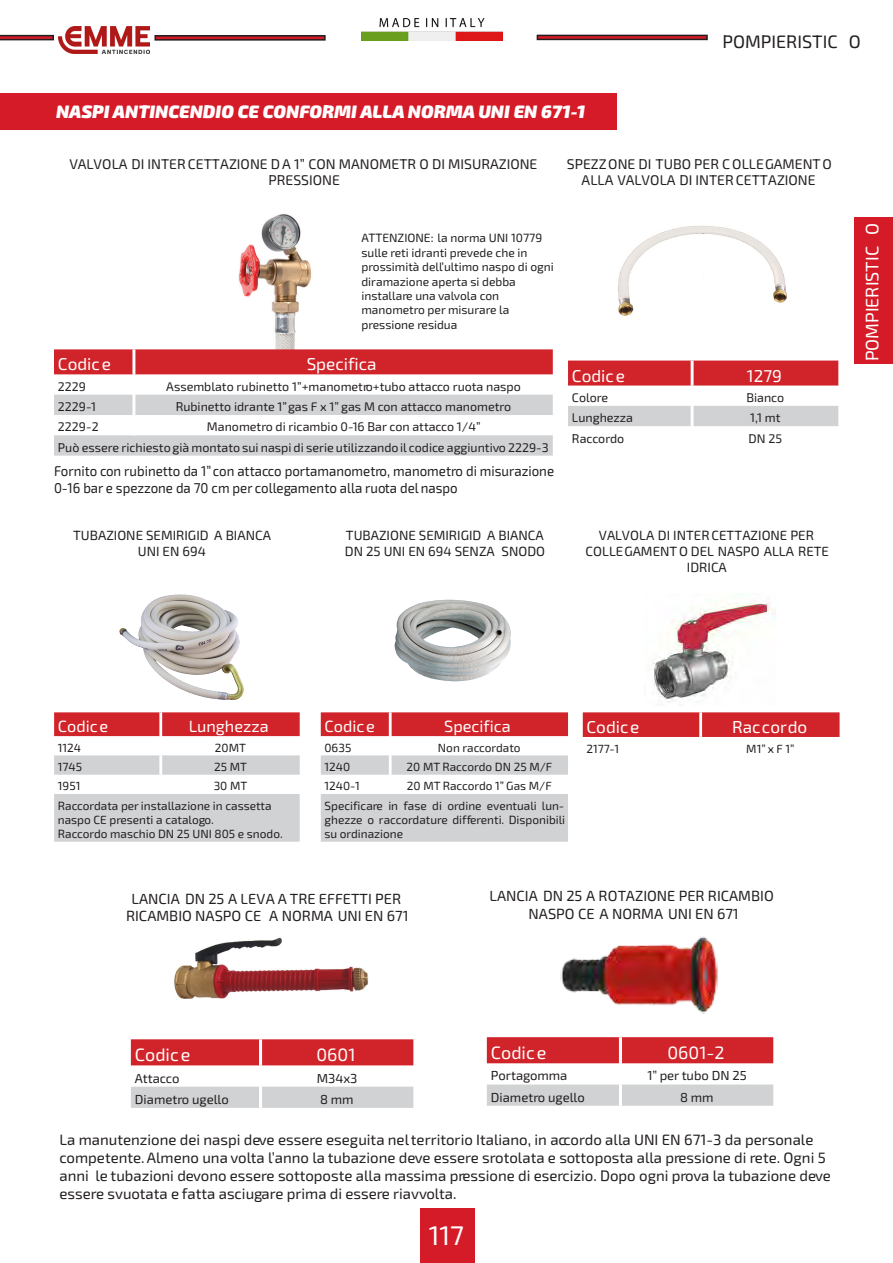
<style>
.page{position:relative;width:893px;height:1263px;background:#fff}
.page>*{position:absolute;margin:0;border:0;box-sizing:border-box;transform-origin:0 0}
.t1{font:27px "Exo 2";color:#fff}
.t2{font:italic 900 18px "Exo 2";color:#fff}
.t3{font:18px "Exo 2";color:#231f20}
.t4{font:18px "Exo 2";color:#fff}
.t5{font:17.85px "Exo 2";color:#fffefc}
.t6{font:17.1px "Exo 2";color:#fffefc}
.t7{font:16.35px "Exo 2";color:#fffefc}
.t8{font:15px/18px "Exo 2";color:#231f20}
.t9{font:14.7px/17.5px "Exo 2";color:#231f20;text-align:center}
.t10{font:14.25px/17.1px "Exo 2";color:#231f20;scale:.93 1}
.t11{font:13.95px/16.8px "Exo 2";color:#231f20;text-align:center}
.t12{font:13.35px/16px "Exo 2";color:#231f20;text-align:center}
.t13{font:13.05px "Exo 2";color:#231f20}
.t14{font:12.45px/20.2px "Exo 2";color:#231f20}
.t15{font:12px/14.4px "Exo 2";color:#231f20}
.t16{font:11.85px/19.4px "Exo 2";color:#231f20}
</style>
<div class="page">
<div style="left:420px;top:1209px;width:55px;height:54px;background:#d51b28"></div>
<div style="left:537px;top:35px;width:171px;height:5px;border:2px solid #231f20"></div>
<div style="left:154px;top:35px;width:172px;height:6px;border:2px solid #231f20"></div>
<svg style="left:0;top:35px;width:54px;height:5px"></svg>
<img style="left:361px;top:19px;width:142px;height:22px">
<img style="left:59px;top:27px;width:91px;height:26px">
<div style="left:854px;top:217px;width:39px;height:147px;background:#d51b28"></div>
<div style="left:0;top:94px;width:617px;height:36px;background:#d51b28"></div>
<img style="left:618px;top:226px;width:169px;height:90px">
<img style="left:142px;top:594px;width:35px;height:19px">
<img style="left:394px;top:600px;width:117px;height:82px">
<img style="left:652px;top:593px;width:123px;height:110px">
<img style="left:174px;top:937px;width:195px;height:62px">
<div style="left:568px;top:361px;width:270px;height:24px;background:#d1232a"></div>
<div style="left:568px;top:406px;width:270px;height:20px;background:#d1d2d4"></div>
<hr style="left:691px;top:361px;width:3px;height:24px;background:#fff">
<hr style="left:691px;top:406px;width:3px;height:20px;background:#fff">
<div style="left:54px;top:712px;width:246px;height:24px;background:#d1232a"></div>
<svg style="left:54px;top:755px;width:246px;height:87px"></svg>
<hr style="left:159px;top:712px;width:3px;height:24px;background:#fff">
<hr style="left:159px;top:755px;width:3px;height:20px;background:#fff">
<hr style="left:159px;top:775px;width:3px;height:19px;background:#fff">
<div style="left:583px;top:712px;width:257px;height:25px;background:#d1232a"></div>
<hr style="left:699px;top:712px;width:3px;height:25px;background:#fff">
<div style="left:131px;top:1039px;width:282px;height:26px;background:#d1232a"></div>
<div style="left:131px;top:1087px;width:282px;height:21px;background:#d1d2d4"></div>
<hr style="left:259px;top:1039px;width:3px;height:26px;background:#fff">
<hr style="left:259px;top:1087px;width:3px;height:21px;background:#fff">
<div style="left:487px;top:1037px;width:286px;height:26px;background:#d1232a"></div>
<svg style="left:487px;top:1084px;width:286px;height:22px;background:#d2d3d5"></svg>
<hr style="left:619px;top:1037px;width:3px;height:26px;background:#fff">
<hr style="left:619px;top:1084px;width:3px;height:22px;background:#fff">
<img style="left:238px;top:214px;width:73px;height:135px">
<div style="left:54px;top:349px;width:499px;height:25px;background:#d1232a"></div>
<svg style="left:54px;top:395px;width:499px;height:61px"></svg>
<hr style="left:132px;top:349px;width:3px;height:25px;background:#fff">
<hr style="left:132px;top:395px;width:3px;height:20px;background:#fff">
<hr style="left:132px;top:415px;width:3px;height:20px;background:#fff">
<img style="left:560px;top:936px;width:158px;height:78px">
<div style="left:321px;top:712px;width:247px;height:24px;background:#d1232a"></div>
<svg style="left:321px;top:755px;width:247px;height:87px"></svg>
<hr style="left:389px;top:712px;width:3px;height:24px;background:#fff">
<hr style="left:389px;top:755px;width:3px;height:20px;background:#fff">
<hr style="left:389px;top:775px;width:3px;height:19px;background:#fff">
<p class="t2" style="left:56px;top:99px;width:531px">NASPI ANTINCENDIO CE CONFORMI ALLA NORMA UNI EN 671-1</p>
<p class="t3" style="left:722px;top:29px;width:140px">POMPIERISTIC O</p>
<p class="t11" style="left:69px;top:155px;width:470px">VALVOLA DI INTER CETTAZIONE D A 1” CON MANOMETR O DI MISURAZIONE<br>PRESSIONE</p>
<p class="t11" style="left:567px;top:155px;width:267px">SPEZZONE DI TUBO PER C OLLEGAMENT O<br>ALLA VALVOLA DI INTER CETTAZIONE</p>
<p class="t15" style="left:361px;top:230px;width:194px">ATTENZIONE: la norma UNI 10779 sulle reti idranti prevede che in prossimità dell’ultimo naspo di ogni diramazione aperta si debba installare una valvola con manometro per misurare la pressione residua</p>
<p class="t6" style="left:58px;top:352px;width:54px">Codice</p>
<p class="t6" style="left:307px;top:352px;width:71px">Specifica</p>
<p class="t14" style="left:58px;top:376px;width:30px">2229</p>
<p class="t14" style="left:166px;top:376px;width:356px">Assemblato rubinetto 1”+manometro+tubo attacco ruota naspo</p>
<p class="t14" style="left:58px;top:396px;width:40px">2229-1</p>
<p class="t14" style="left:176px;top:396px;width:337px">Rubinetto idrante 1” gas F x 1” gas M con attacco manometro</p>
<p class="t14" style="left:58px;top:416px;width:42px">2229-2</p>
<p class="t14" style="left:58px;top:416px;width:492px;text-indent:149px">Manometro di ricambio 0-16 Bar con attacco 1/4”<br>Può essere richiesto già montato sui naspi di serie utilizzando il codice aggiuntivo 2229-3</p>
<p class="t10" style="left:54px;top:462px;width:539px">Fornito con rubinetto da 1” con attacco portamanometro, manometro di misurazione<br>0-16 bar e spezzone da 70 cm per collegamento alla ruota del naspo</p>
<p class="t6" style="left:572px;top:364px;width:54px">Codice</p>
<p class="t6" style="left:747px;top:364px;width:37px">1279</p>
<p class="t14" style="left:572px;top:387px;width:38px">Colore</p>
<p class="t14" style="left:746px;top:387px;width:39px">Bianco</p>
<p class="t14" style="left:572px;top:407px;width:63px">Lunghezza</p>
<p class="t14" style="left:750px;top:407px;width:32px">1,1 mt</p>
<p class="t14" style="left:572px;top:428px;width:54px">Raccordo</p>
<p class="t14" style="left:748px;top:428px;width:35px">DN 25</p>
<p class="t12" style="left:73px;top:527px;width:199px">TUBAZIONE SEMIRIGID A BIANCA<br>UNI EN 694</p>
<p class="t12" style="left:345px;top:527px;width:202px;text-align:left">TUBAZIONE SEMIRIGID A BIANCA<br>DN 25 UNI EN 694 SENZA SNODO</p>
<p class="t12" style="left:586px;top:527px;width:245px">VALVOLA DI INTER CETTAZIONE PER<br>COLLEGAMENT O DEL NASPO ALLA RETE<br>IDRICA</p>
<p class="t4" style="left:860px;top:361px;width:140px;rotate:-90deg">POMPIERISTIC O</p>
<p class="t7" style="left:58px;top:715px;width:52px">Codice</p>
<p class="t7" style="left:189px;top:715px;width:81px">Lunghezza</p>
<p class="t16" style="left:58px;top:737px;width:25px">1124</p>
<p class="t16" style="left:215px;top:737px;width:33px">20MT</p>
<p class="t16" style="left:58px;top:757px;width:26px">1745</p>
<p class="t16" style="left:214px;top:757px;width:34px">25 MT</p>
<p class="t16" style="left:58px;top:776px;width:24px">1951</p>
<p class="t16" style="left:58px;top:776px;width:215px;text-indent:156px">30 MT<br>Raccordata per installazione in cassetta</p>
<p class="t16" style="left:58px;top:812px;width:226px;line-height:14.2px">naspo CE presenti a catalogo.<br>Raccordo maschio DN 25 UNI 805 e snodo.</p>
<p class="t7" style="left:324px;top:715px;width:52px">Codice</p>
<p class="t7" style="left:444px;top:715px;width:68px">Specifica</p>
<p class="t16" style="left:324px;top:737px;width:28px">0635</p>
<p class="t16" style="left:438px;top:737px;width:84px">Non raccordato</p>
<p class="t16" style="left:324px;top:757px;width:27px">1240</p>
<p class="t16" style="left:407px;top:757px;width:147px">20 MT Raccordo DN 25 M/F</p>
<p class="t16" style="left:324px;top:776px;width:37px">1240-1</p>
<p class="t16" style="left:324px;top:776px;width:241px;text-indent:82px">20 MT Raccordo 1” Gas M/F<br>Specificare in fase di ordine eventuali lun-</p>
<p class="t16" style="left:324px;top:812px;width:242px;line-height:14.2px">ghezze o raccordature differenti. Disponibili su ordinazione</p>
<p class="t6" style="left:586px;top:715px;width:54px">Codice</p>
<p class="t6" style="left:732px;top:715px;width:77px">Raccordo</p>
<p class="t16" style="left:586px;top:738px;width:34px">2177-1</p>
<p class="t16" style="left:746px;top:738px;width:50px">M1” x F 1”</p>
<p class="t9" style="left:126px;top:889px;width:284px">LANCIA DN 25 A LEVA A TRE EFFETTI PER<br>RICAMBIO NASPO CE A NORMA UNI EN 671</p>
<p class="t9" style="left:490px;top:887px;width:286px">LANCIA DN 25 A ROTAZIONE PER RICAMBIO<br>NASPO CE A NORMA UNI EN 671</p>
<p class="t5" style="left:135px;top:1042px;width:57px">Codice</p>
<p class="t5" style="left:316px;top:1042px;width:40px">0601</p>
<p class="t13" style="left:135px;top:1069px;width:46px">Attacco</p>
<p class="t13" style="left:317px;top:1069px;width:42px">M34x3</p>
<p class="t13" style="left:135px;top:1090px;width:95px">Diametro ugello</p>
<p class="t13" style="left:320px;top:1090px;width:35px">8 mm</p>
<p class="t5" style="left:491px;top:1040px;width:57px">Codice</p>
<p class="t5" style="left:667px;top:1040px;width:59px">0601-2</p>
<p class="t13" style="left:491px;top:1067px;width:78px">Portagomma</p>
<p class="t13" style="left:647px;top:1067px;width:101px">1” per tubo DN 25</p>
<p class="t13" style="left:491px;top:1088px;width:95px">Diametro ugello</p>
<p class="t13" style="left:680px;top:1088px;width:35px">8 mm</p>
<p class="t8" style="left:59px;top:1130px;width:773px">La manutenzione dei naspi deve essere eseguita nel territorio Italiano, in accordo alla UNI EN 671-3 da personale competente. Almeno una volta l’anno la tubazione deve essere srotolata e sottoposta alla pressione di rete. Ogni 5 anni le tubazioni devono essere sottoposte alla massima pressione di esercizio. Dopo ogni prova la tubazione deve essere svuotata e fatta asciugare prima di essere riavvolta.</p>
<h1 class="t1" style="left:429px;top:1216px;width:37px">117</h1>
</div>
